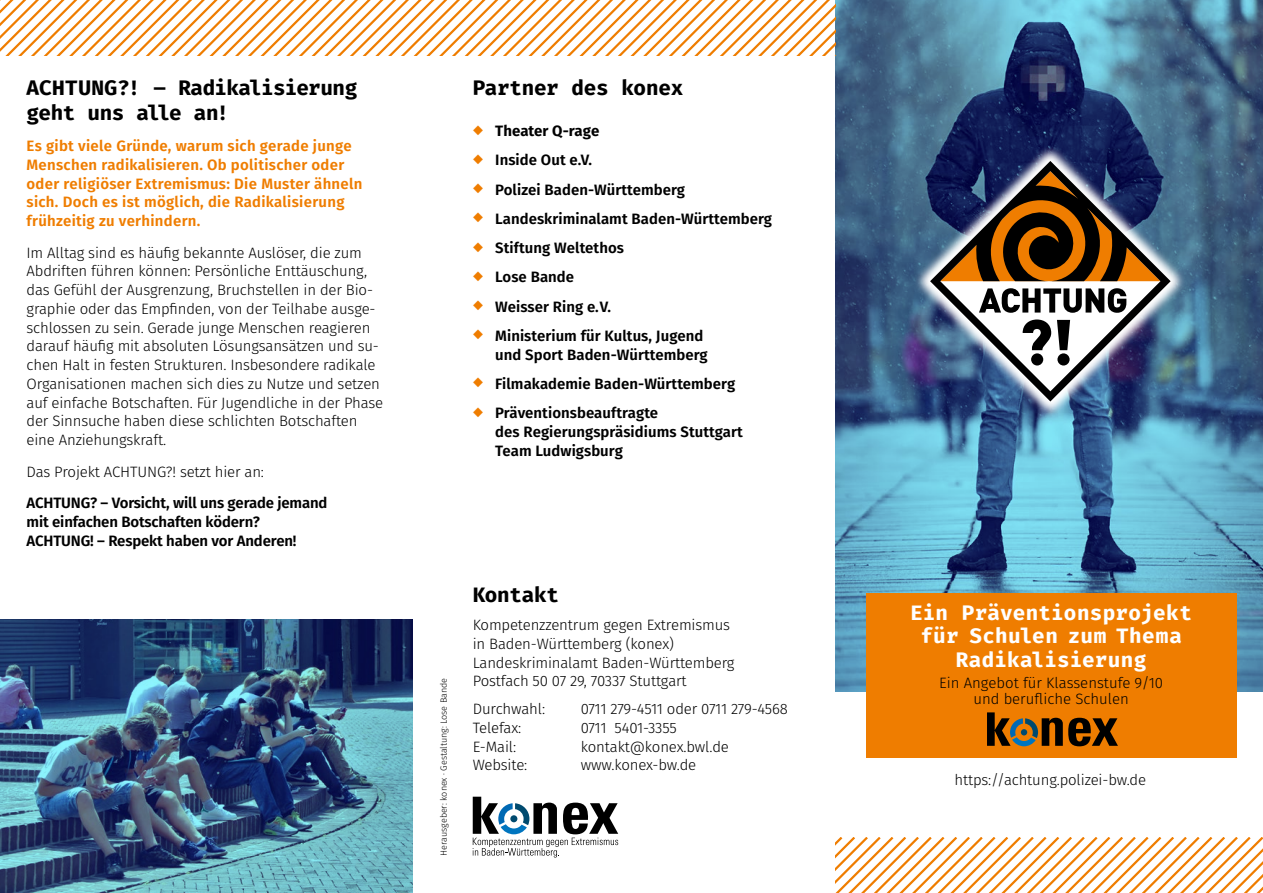
<style>
.page{position:relative;width:1263px;height:893px;background:#fff}
.page>*{position:absolute;margin:0;border:0;box-sizing:border-box;transform-origin:0 0}
.t1{font:700 21px/24.8px "Fira Mono";letter-spacing:-.02em;color:#000}
.t2{font:700 21px/23.2px "Fira Mono";letter-spacing:.01em;color:#fff;text-align:center}
.t3{font:300 15px/18.8px "Fira Sans";letter-spacing:-.01em;color:#000}
.t4{font:600 15px/18.8px "Fira Sans";letter-spacing:.005em;color:#000}
.t5{font:600 15px/18.8px "Fira Sans";letter-spacing:.02em;color:#ef7d00}
.t6{font:700 15px "Fira Sans";color:#000}
.t7{font:300 9px "Fira Sans";letter-spacing:-.005em;color:#000}
.s1{color:#ef7d00}
</style>
<div class="page">
<svg style="left:836px;top:0;width:427px;height:692px;background:#4c7fa0"></svg>
<div style="left:866px;top:594px;width:370px;height:164px;background:#ef7d00"></div>
<svg style="left:0;top:0;width:836px;height:56px"></svg>
<svg style="left:473px;top:797px;width:145px;height:60px"></svg>
<svg style="left:987px;top:712px;width:131px;height:34px"></svg>
<svg style="left:914px;top:145px;width:272px;height:272px;background:#3b5882"></svg>
<svg style="left:930px;top:161px;width:240px;height:240px"></svg>
<svg style="left:940px;top:171px;width:220px;height:111px;background:#5a4538"></svg>
<svg style="left:1023px;top:319px;width:28px;height:46px"></svg>
<svg style="left:1057px;top:320px;width:13px;height:45px"></svg>
<svg style="left:836px;top:837px;width:427px;height:56px"></svg>
<img style="left:0;top:619px;width:412px;height:274px">
<h1 class="t1" style="left:27px;top:77px;width:332px">ACHTUNG?! – Radikalisierung geht uns alle an!</h1>
<p class="t5" style="left:27px;top:136px;width:337px">Es gibt viele Gründe, warum sich gerade junge Menschen radikalisieren. Ob politischer oder oder religiöser Extremismus: Die Muster ähneln sich. Doch es ist möglich, die Radikalisierung frühzeitig zu verhindern.</p>
<p class="t3" style="left:27px;top:243px;width:358px">Im Alltag sind es häufig bekannte Auslöser, die zum Abdriften führen können: Persönliche Enttäuschung, das Gefühl der Ausgrenzung, Bruchstellen in der Bio&shy;graphie oder das Empfinden, von der Teilhabe ausge&shy;schlossen zu sein. Gerade junge Menschen reagieren darauf häufig mit absoluten Lösungsansätzen und su&shy;chen Halt in festen Strukturen. Insbesondere radikale Organisationen machen sich dies zu Nutze und setzen auf einfache Botschaften. Für Jugendliche in der Phase der Sinnsuche haben diese schlichten Botschaften eine Anziehungskraft.</p>
<p class="t3" style="left:27px;top:462px;width:239px">Das Projekt ACHTUNG?! setzt hier an:</p>
<p class="t4" style="left:27px;top:493px;width:302px">ACHTUNG? – Vorsicht, will uns gerade jemand mit einfachen Botschaften ködern?<br>ACHTUNG! – Respekt haben vor Anderen!</p>
<h1 class="t1" style="left:473px;top:77px;width:212px">Partner des konex</h1>
<p class="t6" style="left:473px;top:118px;width:128px"><span class="s1">◆</span> Theater Q-rage</p>
<p class="t4" style="left:473px;top:150px;width:121px"><span class="s1">◆</span> Inside Out e.V.</p>
<p class="t4" style="left:473px;top:179px;width:214px"><span class="s1">◆</span> Polizei Baden-Württemberg</p>
<p class="t4" style="left:473px;top:208px;width:301px"><span class="s1">◆</span> Landeskriminalamt Baden-Württemberg</p>
<p class="t4" style="left:473px;top:238px;width:153px"><span class="s1">◆</span> Stiftung Weltethos</p>
<p class="t4" style="left:473px;top:267px;width:103px"><span class="s1">◆</span> Lose Bande</p>
<p class="t4" style="left:473px;top:296px;width:140px"><span class="s1">◆</span> Weisser Ring e.V.</p>
<p class="t4" style="left:473px;top:325px;width:236px;text-align:right"><span class="s1">◆</span> Ministerium für Kultus, Jugend und Sport Baden-Württemberg</p>
<p class="t4" style="left:473px;top:373px;width:264px"><span class="s1">◆</span> Filmakademie Baden-Württemberg</p>
<p class="t4" style="left:495px;top:403px;width:249px;text-indent:-22px"><span class="s1">◆</span> Präventionsbeauftragte<br>des Regierungspräsidiums Stuttgart<br>Team Ludwigsburg</p>
<p class="t7" style="left:437px;top:855px;width:179px;rotate:-90deg">Herausgeber: konex · Gestaltung: Lose Bande</p>
<h1 class="t1" style="left:473px;top:584px;width:88px">Kontakt</h1>
<p class="t3" style="left:473px;top:615px;width:263px">Kompetenzzentrum gegen Extremismus in Baden-Württemberg (konex)<br>Landeskriminalamt Baden-Württemberg Postfach 50 07 29, 70337 Stuttgart</p>
<p class="t3" style="left:473px;top:699px;width:74px">Durchwahl:</p>
<p class="t3" style="left:581px;top:699px;width:209px">0711 279-4511 oder 0711 279-4568</p>
<p class="t3" style="left:473px;top:718px;width:50px">Telefax:</p>
<p class="t3" style="left:581px;top:718px;width:98px">0711 5401-3355</p>
<p class="t3" style="left:473px;top:737px;width:45px">E-Mail:</p>
<p class="t3" style="left:581px;top:737px;width:150px">kontakt@konex.bwl.de</p>
<p class="t3" style="left:473px;top:755px;width:56px">Website:</p>
<p class="t3" style="left:581px;top:755px;width:117px">www.konex-bw.de</p>
<h1 class="t2" style="left:910px;top:603px;width:283px">Ein Präventionsprojekt für Schulen zum Thema<br>Radikalisierung</h1>
<p class="t3" style="left:939px;top:675px;width:225px;line-height:15.8px;text-align:center">Ein Angebot für Klassenstufe 9/10 und berufliche Schulen</p>
<p class="t3" style="left:954px;top:770px;width:193px">https://achtung.polizei-bw.de</p>
</div>
